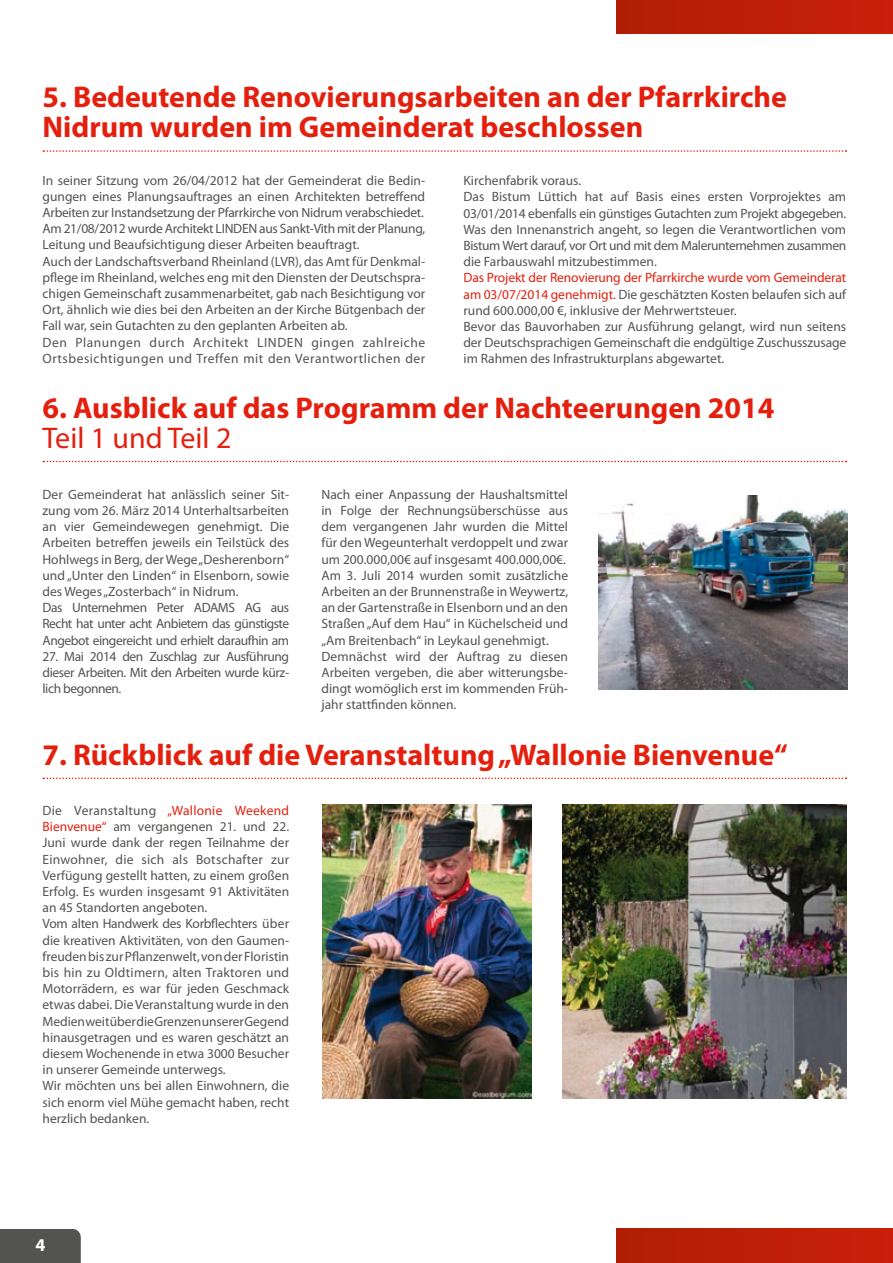
<style>
.page{position:relative;width:893px;height:1263px;background:#fff}
.page>*{position:absolute;margin:0;border:0;box-sizing:border-box;transform-origin:0 0}
.t1{font:700 30px/30px "Myriad Pro";color:#e41f0d}
.t2{font:30px "Myriad Pro";color:#e41f0d}
.t3{font:700 18px "Myriad Pro";color:#fff}
.t4{font:13.5px/16.2px "Myriad Pro";color:#535351}
.s1{color:#e41f0d}
</style>
<div class="page">
<div style="left:0;top:1229px;width:81px;height:34px;background:#535351"></div>
<svg style="left:43px;top:150px;width:803px;height:2px"></svg>
<svg style="left:43px;top:461px;width:803px;height:1px"></svg>
<div style="left:617px;top:1229px;width:276px;height:34px;background:#bd1e07"></div>
<div style="left:617px;top:0;width:276px;height:34px;background:#bd1e07"></div>
<img style="left:598px;top:496px;width:249px;height:194px">
<img style="left:322px;top:805px;width:209px;height:293px">
<img style="left:562px;top:805px;width:284px;height:293px">
<svg style="left:43px;top:777px;width:803px;height:2px"></svg>
<h1 class="t1" style="left:43px;top:81px;width:746px">5. Bedeutende Renovierungsarbeiten an der Pfarrkirche<br>Nidrum wurden im Gemeinderat beschlossen</h1>
<p class="t4" style="left:43px;top:172px;width:384px">In seiner Sitzung vom 26/04/2012 hat der Gemeinderat die Bedin&shy;gungen eines Planungsauftrages an einen Architekten betreffend Arbeiten zur Instandsetzung der Pfarrkirche von Nidrum verabschiedet.<br>Am 21/08/2012 wurde Architekt LINDEN aus Sankt-Vith mit der Planung, Leitung und Beaufsichtigung dieser Arbeiten beauftragt.<br>Auch der Landschaftsverband Rheinland (LVR), das Amt für Denkmal&shy;pflege im Rheinland, welches eng mit den Diensten der Deutschspra&shy;chigen Gemeinschaft zusammenarbeitet, gab nach Besichtigung vor Ort, ähnlich wie dies bei den Arbeiten an der Kirche Bütgenbach der Fall war, sein Gutachten zu den geplanten Arbeiten ab.<br>Den Planungen durch Architekt LINDEN gingen zahlreiche Ortsbesichtigungen und Treffen mit den Verantwortlichen der</p>
<p class="t4" style="left:463px;top:172px;width:384px">Kirchenfabrik voraus.<br>Das Bistum Lüttich hat auf Basis eines ersten Vorprojektes am 03/01/2014 ebenfalls ein günstiges Gutachten zum Projekt abgegeben.<br>Was den Innenanstrich angeht, so legen die Verantwortlichen vom Bistum Wert darauf, vor Ort und mit dem Malerunternehmen zusammen die Farbauswahl mitzubestimmen.</p>
<p class="t4" style="left:463px;top:270px;width:384px"><span class="s1">Das Projekt der Renovierung der Pfarrkirche wurde vom Gemeinderat am 03/07/2014 genehmigt.</span> Die geschätzten Kosten belaufen sich auf rund 600.000,00 €, inklusive der Mehrwertsteuer.<br>Bevor das Bauvorhaben zur Ausführung gelangt, wird nun seitens der Deutschsprachigen Gemeinschaft die endgültige Zuschusszusage im Rahmen des Infrastrukturplans abgewartet.</p>
<h1 class="t1" style="left:43px;top:392px;width:733px">6. Ausblick auf das Programm der Nachteerungen 2014</h1>
<h1 class="t2" style="left:43px;top:419px;width:190px">Teil 1 und Teil 2</h1>
<p class="t4" style="left:321px;top:486px;width:248px">Nach einer Anpassung der Haushaltsmittel in Folge der Rechnungsüberschüsse aus dem vergangenen Jahr wurden die Mittel für den Wegeunterhalt verdoppelt und zwar um 200.000,00€ auf insgesamt 400.000,00€.<br>Am 3. Juli 2014 wurden somit zusätzliche Arbeiten an der Brunnenstraße in Weywertz, an der Gartenstraße in Elsenborn und an den Straßen „Auf dem Hau“ in Küchelscheid und „Am Breitenbach“ in Leykaul genehmigt.<br>Demnächst wird der Auftrag zu diesen Arbeiten vergeben, die aber witterungsbe&shy;dingt womöglich erst im kommenden Früh&shy;jahr stattfinden können.</p>
<h1 class="t1" style="left:43px;top:739px;width:747px">7. Rückblick auf die Veranstaltung „Wallonie Bienvenue“</h1>
<p class="t4" style="left:43px;top:802px;width:248px">Die Veranstaltung <span class="s1">„Wallonie Weekend Bienvenue“</span> am vergangenen 21. und 22.<br>Juni wurde dank der regen Teilnahme der Einwohner, die sich als Botschafter zur Verfügung gestellt hatten, zu einem großen Erfolg. Es wurden insgesamt 91 Aktivitäten an 45 Standorten angeboten.<br>Vom alten Handwerk des Korbflechters über die kreativen Aktivitäten, von den Gaumen&shy;freuden bis zur Pflanzenwelt, von der Floristin bis hin zu Oldtimern, alten Traktoren und Motorrädern, es war für jeden Geschmack etwas dabei. Die Veranstaltung wurde in den Medien weit über die Grenzen unserer Gegend hinausgetragen und es waren geschätzt an diesem Wochenende in etwa 3000 Besucher in unserer Gemeinde unterwegs.<br>Wir möchten uns bei allen Einwohnern, die sich enorm viel Mühe gemacht haben, recht herzlich bedanken.</p>
<p class="t4" style="left:43px;top:486px;width:248px">Der Gemeinderat hat anlässlich seiner Sit&shy;zung vom 26. März 2014 Unterhaltsarbeiten an vier Gemeindewegen genehmigt. Die Arbeiten betreffen jeweils ein Teilstück des Hohlwegs in Berg, der Wege „Desherenborn“ und „Unter den Linden“ in Elsenborn, sowie des Weges „Zosterbach“ in Nidrum.<br>Das Unternehmen Peter ADAMS AG aus Recht hat unter acht Anbietern das günstigste Angebot eingereicht und erhielt daraufhin am</p>
<p class="t4" style="left:43px;top:648px;width:248px;text-align:justify">27. Mai 2014 den Zuschlag zur Ausführung dieser Arbeiten. Mit den Arbeiten wurde kürz&shy;lich begonnen.</p>
<h2 class="t3" style="left:35px;top:1233px;width:11px">4</h2>
</div>
